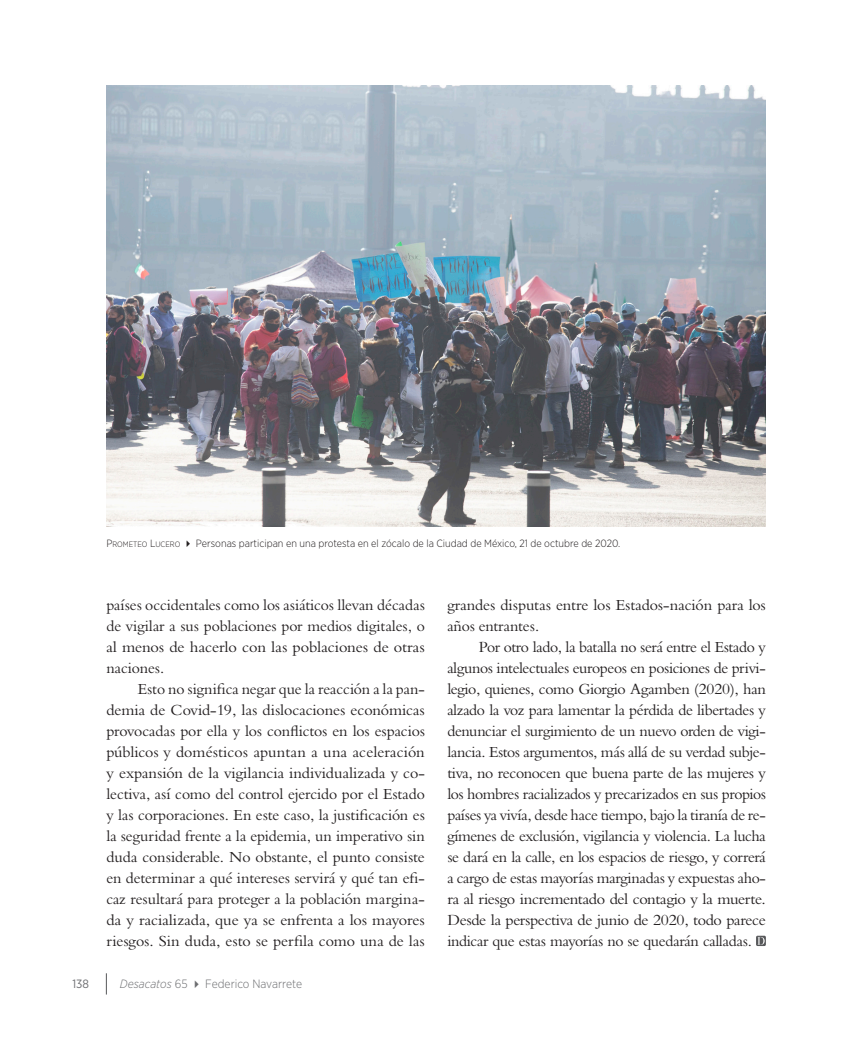
<style>
.page{position:relative;width:851px;height:1063px;background:#fff}
.page>*{position:absolute;margin:0;border:0;box-sizing:border-box;transform-origin:0 0}
.TEXTO_GENERAL{font:15px/21px "Bergamo Std";letter-spacing:-.01em;color:#231f20;text-align:justify}
.t1{font:300 12px "Gotham Narrow";color:#6c6d70}
.t2{font:12px "Gotham Narrow";color:#6c6d70}
.FOTO_PIE_-_horizonta{font:300 10.5px "Gotham Narrow";color:#231f20}
.s1{font-style:inherit}
.s2{font-size:7.8px}
.s3{font-style:italic}
</style>
<div class="page">
<svg style="left:106px;top:973px;width:1px;height:22px"></svg>
<svg style="left:756px;top:936px;width:9px;height:10px"></svg>
<svg style="left:757px;top:937px;width:7px;height:8px"></svg>
<img style="left:106px;top:85px;width:659px;height:441px">
<p class="FOTO_PIE_-_horizonta" style="left:106px;top:537px;width:515px"><span class="s1">P</span><span class="s2">ROMETEO</span> <span class="s1">L</span><span class="s2">UCERO</span> ✔ Personas participan en una protesta en el zócalo de la Ciudad de México, 21 de octubre de 2020.</p>
<p class="TEXTO_GENERAL" style="left:106px;top:595px;width:320px">países occidentales como los asiáticos llevan décadas de vigilar a sus poblaciones por medios digitales, o al menos de hacerlo con las poblaciones de otras naciones.</p>
<p class="TEXTO_GENERAL" style="left:106px;top:679px;width:320px;text-indent:32px">Esto no significa negar que la reacción a la pan&shy;demia de Covid-19, las dislocaciones económicas provocadas por ella y los conflictos en los espacios públicos y domésticos apuntan a una aceleración y expansión de la vigilancia individualizada y co&shy;lectiva, así como del control ejercido por el Estado y las corporaciones. En este caso, la justificación es la seguridad frente a la epidemia, un imperativo sin duda considerable. No obstante, el punto consiste en determinar a qué intereses servirá y qué tan efi&shy;caz resultará para proteger a la población margina&shy;da y racializada, que ya se enfrenta a los mayores riesgos. Sin duda, esto se perfila como una de las</p>
<p class="t2" style="left:72px;top:976px;width:18px">138</p>
<p class="t1" style="left:120px;top:976px;width:184px"><span class="s3">Desacatos</span> 65 ✔ Federico Navarrete</p>
<p class="TEXTO_GENERAL" style="left:447px;top:595px;width:320px">grandes disputas entre los Estados-nación para los años entrantes.</p>
<p class="TEXTO_GENERAL" style="left:447px;top:637px;width:320px;text-indent:32px">Por otro lado, la batalla no será entre el Estado y algunos intelectuales europeos en posiciones de privi&shy;legio, quienes, como Giorgio Agamben (2020), han alzado la voz para lamentar la pérdida de libertades y denunciar el surgimiento de un nuevo orden de vigi&shy;lancia. Estos argumentos, más allá de su verdad subje&shy;tiva, no reconocen que buena parte de las mujeres y los hombres racializados y precarizados en sus propios países ya vivía, desde hace tiempo, bajo la tiranía de re&shy;gímenes de exclusión, vigilancia y violencia. La lucha se dará en la calle, en los espacios de riesgo, y correrá a cargo de estas mayorías marginadas y expuestas aho&shy;ra al riesgo incrementado del contagio y la muerte.<br>Desde la perspectiva de junio de 2020, todo parece indicar que estas mayorías no se quedarán calladas.</p>
</div>
